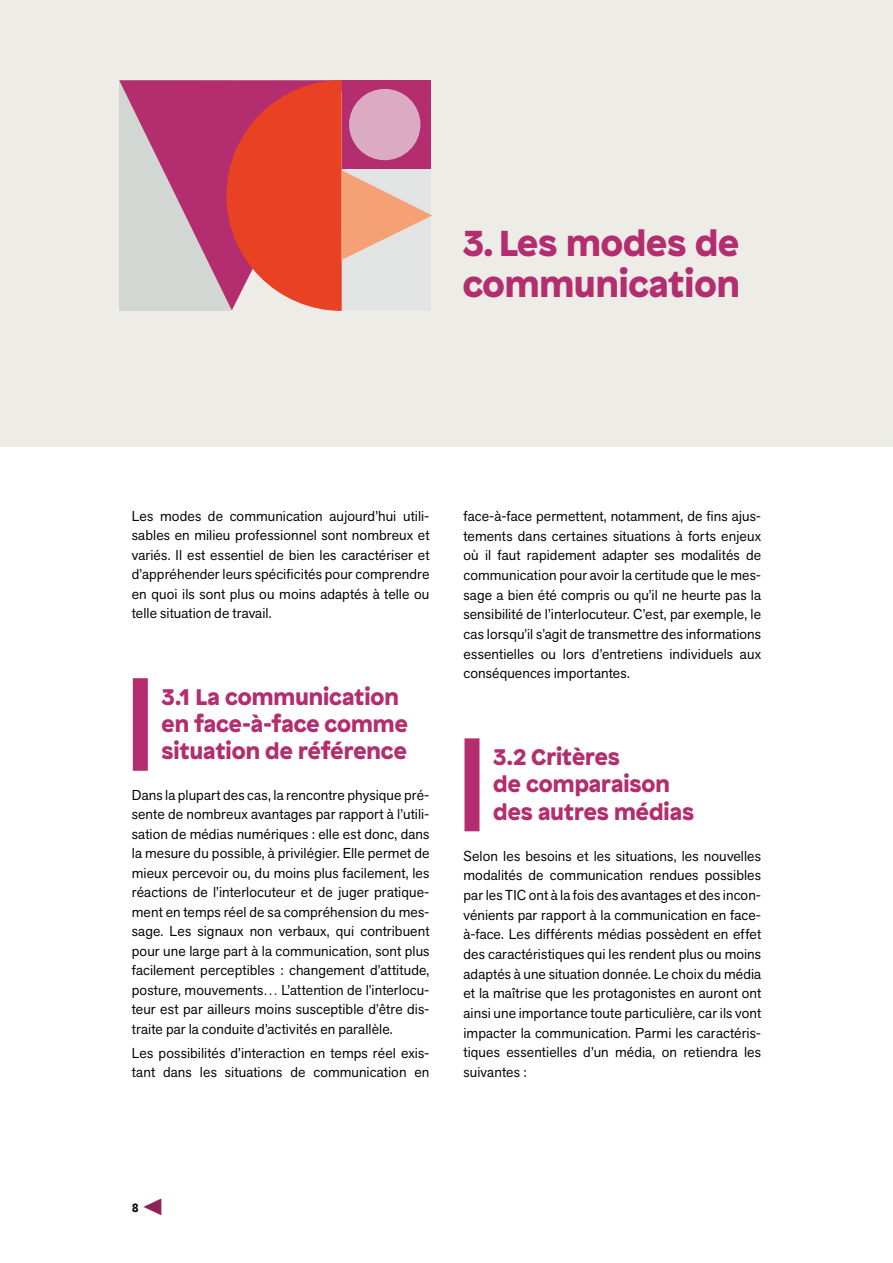
<style>
.page{position:relative;width:893px;height:1263px;background:#fff}
.page>*{position:absolute;margin:0;border:0;box-sizing:border-box;transform-origin:0 0}
.t1{font:900 36px/40.5px "Patron";color:#b32d6f}
.t2{font:900 22.5px/27px "Patron";color:#b32d6f}
.t3{font:14.25px/19.6px "Akzid Grtsk Next";letter-spacing:.01em;color:#000;text-align:justify}
.t4{font:700 12px "Patron";color:#000}
.s1{color:#8d2357}
</style>
<div class="page">
<div style="left:0;top:0;width:893px;height:446px;background:#edece7"></div>
<svg style="left:119px;top:80px;width:107px;height:230px;fill:#d2d7d3"></svg>
<svg style="left:226px;top:80px;width:206px;height:231px"></svg>
<div style="left:133px;top:678px;width:15px;height:93px;background:#b32d6f"></div>
<div style="left:464px;top:738px;width:15px;height:93px;background:#b32d6f"></div>
<h1 class="t1" style="left:463px;top:220px;width:278px">3. Les modes de communication</h1>
<p class="t3" style="left:132px;top:506px;width:299px">Les modes de communication aujourd’hui utili&shy;sables en milieu professionnel sont nombreux et variés. Il est essentiel de bien les caractériser et d’appréhender leurs spécificités pour comprendre en quoi ils sont plus ou moins adaptés à telle ou telle situation de travail.</p>
<h2 class="t2" style="left:162px;top:681px;width:248px">3.1 La communication en face-à-face comme situation de référence</h2>
<p class="t3" style="left:132px;top:785px;width:299px">Dans la plupart des cas, la rencontre physique pré&shy;sente de nombreux avantages par rapport à l’utili&shy;sation de médias numériques : elle est donc, dans la mesure du possible, à privilégier. Elle permet de mieux percevoir ou, du moins plus facilement, les réactions de l’interlocuteur et de juger pratique&shy;ment en temps réel de sa compréhension du mes&shy;sage. Les signaux non verbaux, qui contribuent pour une large part à la communication, sont plus facilement perceptibles : changement d’attitude, posture, mouvements… L’attention de l’interlocu&shy;teur est par ailleurs moins susceptible d’être dis&shy;traite par la conduite d’activités en parallèle.</p>
<p class="t3" style="left:132px;top:1043px;width:299px">Les possibilités d’interaction en temps réel exis&shy;tant dans les situations de communication en</p>
<p class="t3" style="left:463px;top:506px;width:299px">face-à-face permettent, notamment, de fins ajus&shy;tements dans certaines situations à forts enjeux où il faut rapidement adapter ses modalités de communication pour avoir la certitude que le mes&shy;sage a bien été compris ou qu’il ne heurte pas la sensibilité de l’interlocuteur. C’est, par exemple, le cas lorsqu’il s’agit de transmettre des informations essentielles ou lors d’entretiens individuels aux conséquences importantes.</p>
<h2 class="t2" style="left:493px;top:742px;width:202px">3.2 Critères<br>de comparaison des autres médias</h2>
<p class="t3" style="left:463px;top:846px;width:299px">Selon les besoins et les situations, les nouvelles modalités de communication rendues possibles par les TIC ont à la fois des avantages et des incon&shy;vénients par rapport à la communication en face&shy;à-face. Les différents médias possèdent en effet des caractéristiques qui les rendent plus ou moins adaptés à une situation donnée. Le choix du média et la maîtrise que les protagonistes en auront ont ainsi une importance toute particulière, car ils vont impacter la communication. Parmi les caractéris&shy;tiques essentielles d’un média, on retiendra les suivantes :</p>
<p class="t4" style="left:132px;top:1198px;width:33px">8 <span class="s1">▼</span></p>
</div>
